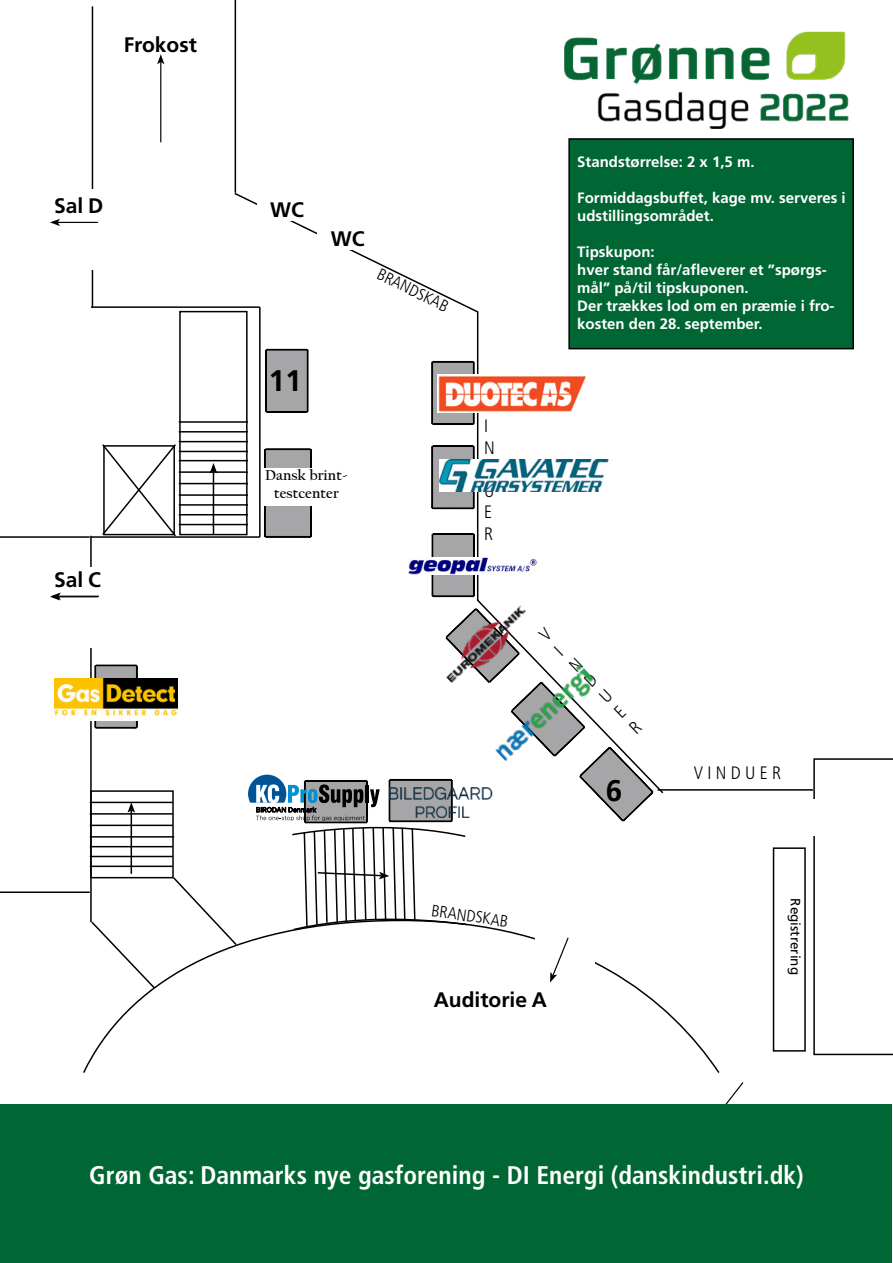
<style>
.page{position:relative;width:893px;height:1263px;background:#fff}
.page>*{position:absolute;margin:0;border:0;box-sizing:border-box;transform-origin:0 0}
.t1{font:700 29.85px "Frutiger LT";color:#000}
.t2{font:700 condensed 25.5px "Frutiger LT";color:#fff}
.t3{font:700 21px "Frutiger LT";color:#000}
.t4{font:300 condensed 18px/21.6px "Frutiger LT";color:#000}
.t5{font:300 condensed 16.5px "Frutiger LT";color:#000}
.t6{font:700 15px/18px "Frutiger LT";color:#fff}
.t7{font:700 15px/18px "Californian FB";color:#000;text-align:center}
.t8{font:13.5px "Frutiger LT";color:#000}
</style>
<div class="page">
<div style="left:569px;top:139px;width:284px;height:210px;background:#063"></div>
<div style="left:568px;top:138px;width:286px;height:211px;border:2px solid #000"></div>
<svg style="left:265px;top:349px;width:44px;height:64px;background:#909092"></svg>
<svg style="left:89px;top:801px;width:86px;height:78px"></svg>
<svg style="left:233px;top:191px;width:246px;height:123px"></svg>
<hr style="left:477px;top:312px;width:1px;height:289px;background:#000">
<hr style="left:259px;top:307px;width:2px;height:230px;background:#000">
<hr style="left:91px;top:536px;width:169px;height:2px;background:#000">
<hr style="left:91px;top:306px;width:169px;height:2px;background:#000">
<hr style="left:90px;top:536px;width:2px;height:386px;background:#000">
<svg style="left:172px;top:876px;width:41px;height:43px"></svg>
<div style="left:179px;top:311px;width:69px;height:224px;border:2px solid #000"></div>
<hr style="left:179px;top:460px;width:69px;height:1px;background:#000">
<hr style="left:90px;top:802px;width:83px;height:1px;background:#000">
<hr style="left:179px;top:471px;width:69px;height:2px;background:#000">
<hr style="left:90px;top:813px;width:83px;height:2px;background:#000">
<hr style="left:179px;top:483px;width:69px;height:1px;background:#000">
<hr style="left:90px;top:825px;width:83px;height:1px;background:#000">
<hr style="left:179px;top:421px;width:69px;height:2px;background:#000">
<hr style="left:179px;top:494px;width:69px;height:2px;background:#000">
<hr style="left:90px;top:836px;width:84px;height:1px;background:#000">
<hr style="left:179px;top:431px;width:69px;height:2px;background:#000">
<hr style="left:179px;top:504px;width:69px;height:2px;background:#000">
<hr style="left:90px;top:846px;width:83px;height:1px;background:#000">
<hr style="left:179px;top:441px;width:69px;height:1px;background:#000">
<hr style="left:179px;top:514px;width:69px;height:1px;background:#000">
<hr style="left:90px;top:856px;width:83px;height:1px;background:#000">
<hr style="left:179px;top:451px;width:69px;height:1px;background:#000">
<hr style="left:179px;top:524px;width:69px;height:1px;background:#000">
<hr style="left:90px;top:865px;width:83px;height:2px;background:#000">
<hr style="left:213px;top:471px;width:1px;height:63px;background:#000">
<svg style="left:210px;top:463px;width:7px;height:10px"></svg>
<hr style="left:131px;top:810px;width:1px;height:64px;background:#000">
<svg style="left:127px;top:803px;width:8px;height:10px"></svg>
<svg style="left:101px;top:444px;width:76px;height:94px"></svg>
<div style="left:90px;top:790px;width:84px;height:88px;border:2px solid #000"></div>
<svg style="left:83px;top:919px;width:637px;height:154px"></svg>
<div style="left:535px;top:930px;width:60px;height:45px;background:#fff"></div>
<svg style="left:550px;top:937px;width:20px;height:45px"></svg>
<svg style="left:725px;top:1082px;width:19px;height:22px"></svg>
<div style="left:257px;top:197px;width:60px;height:23px;background:#fff"></div>
<svg style="left:813px;top:758px;width:80px;height:297px"></svg>
<div style="left:791px;top:800px;width:44px;height:36px;background:#fff"></div>
<div style="left:68px;top:567px;width:44px;height:81px;background:#fff"></div>
<hr style="left:657px;top:789px;width:156px;height:2px;background:#000">
<hr style="left:0;top:536px;width:90px;height:2px;background:#000">
<hr style="left:0;top:891px;width:90px;height:2px;background:#000">
<div style="left:773px;top:847px;width:33px;height:204px;border:2px solid #000"></div>
<svg style="left:431px;top:361px;width:44px;height:64px"></svg>
<hr style="left:92px;top:6px;width:1px;height:301px;background:#000">
<hr style="left:235px;top:0;width:1px;height:193px;background:#000">
<div style="left:56px;top:189px;width:44px;height:81px;background:#fff"></div>
<hr style="left:160px;top:62px;width:1px;height:80px;background:#000">
<svg style="left:157px;top:54px;width:7px;height:10px"></svg>
<div style="left:317px;top:226px;width:61px;height:23px;background:#fff"></div>
<hr style="left:58px;top:222px;width:40px;height:1px;background:#000">
<svg style="left:50px;top:219px;width:10px;height:7px"></svg>
<hr style="left:58px;top:596px;width:41px;height:1px;background:#000">
<svg style="left:94px;top:664px;width:44px;height:65px"></svg>
<svg style="left:50px;top:592px;width:11px;height:8px"></svg>
<img style="left:564px;top:31px;width:285px;height:97px">
<div style="left:1px;top:1104px;width:891px;height:159px;background:#063"></div>
<img style="left:438px;top:374px;width:148px;height:38px">
<svg style="left:248px;top:445px;width:417px;height:483px"></svg>
<img style="left:54px;top:678px;width:123px;height:42px">
<img style="left:390px;top:787px;width:116px;height:30px">
<img style="left:492px;top:664px;width:106px;height:102px">
<div style="left:261px;top:468px;width:90px;height:38px;background:#fff"></div>
<img style="left:439px;top:460px;width:175px;height:32px">
<h3 class="t3" style="left:124px;top:32px;width:75px">Frokost</h3>
<h3 class="t3" style="left:54px;top:193px;width:51px">Sal D</h3>
<h3 class="t3" style="left:54px;top:567px;width:48px">Sal C</h3>
<h3 class="t3" style="left:270px;top:197px;width:35px">WC</h3>
<h1 class="t1" style="left:269px;top:363px;width:35px">11</h1>
<h3 class="t3" style="left:331px;top:226px;width:35px">WC</h3>
<p class="t5" style="left:382px;top:265px;width:79px;rotate:26deg">BRANDSKAB</p>
<p class="t7" style="left:265px;top:466px;width:84px">Dansk brint&shy;testcenter</p>
<p class="t4" style="left:484px;top:415px;width:12px">I<br>N</p>
<p class="t4" style="left:484px;top:480px;width:12px">U<br>E<br>R</p>
<p class="t6" style="left:577px;top:153px;width:179px">Standstørrelse: 2 x 1,5 m.</p>
<p class="t6" style="left:577px;top:189px;width:270px">Formiddagsbuffet, kage mv. serveres i udstillingsområdet.</p>
<p class="t6" style="left:577px;top:243px;width:259px">Tipskupon:<br>hver stand får/afleverer et ”spørgs&shy;mål” på/til tipskuponen.<br>Der trækkes lod om en præmie i fro&shy;kosten den 28. september.</p>
<p class="t4" style="left:535px;top:630px;width:12px;rotate:-44deg">V<br>I<br>N<br>D<br>U<br>E<br>R</p>
<h1 class="t1" style="left:606px;top:773px;width:18px">6</h1>
<p class="t4" style="left:694px;top:762px;width:89px">V I N D U E R</p>
<p class="t5" style="left:433px;top:901px;width:79px;rotate:8deg">BRANDSKAB</p>
<h3 class="t3" style="left:434px;top:987px;width:115px">Auditorie A</h3>
<p class="t8" style="left:803px;top:898px;width:78px;rotate:90deg">Registrering</p>
<h2 class="t2" style="left:89px;top:1160px;width:716px">Grøn Gas: Danmarks nye gasforening - DI Energi (danskindustri.dk)</h2>
</div>
